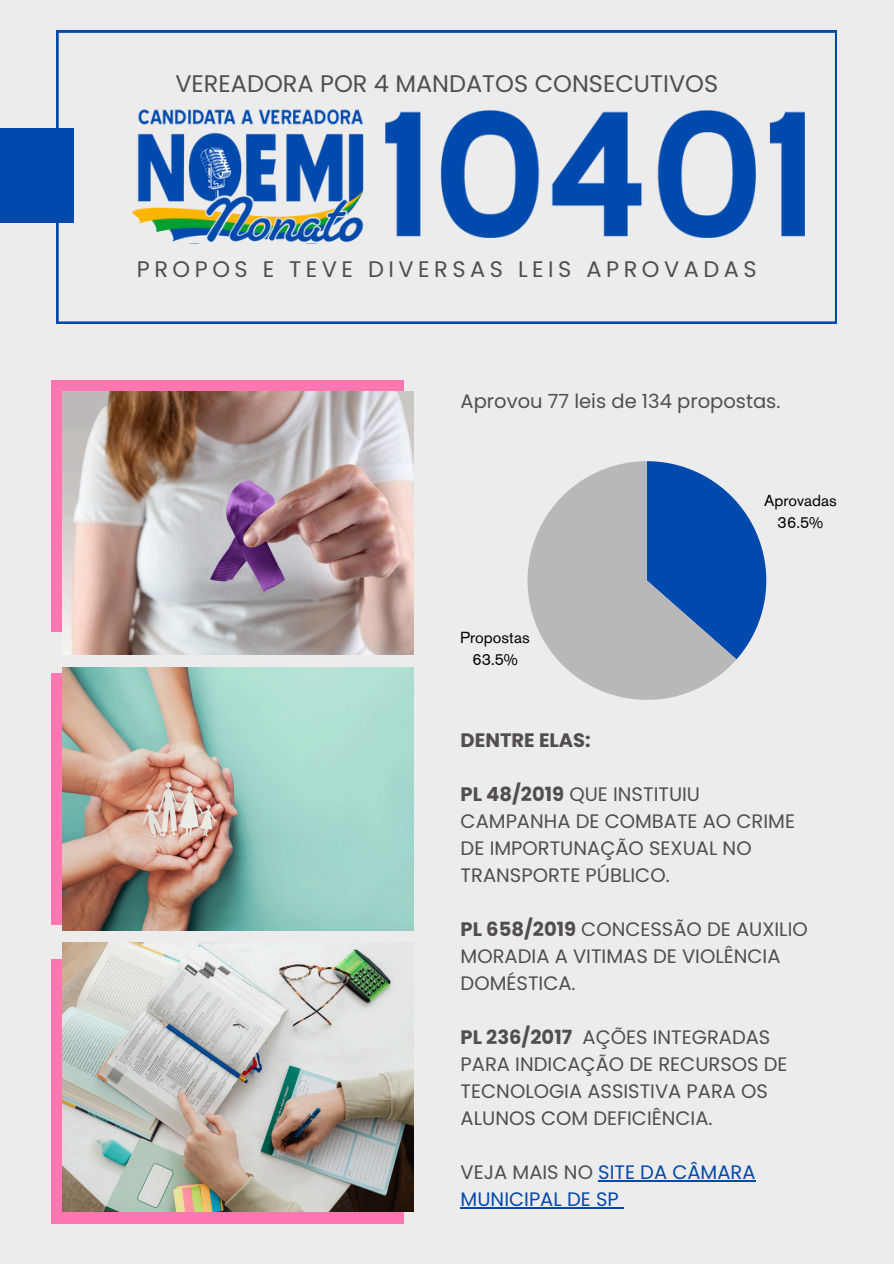
<style>
.page{position:relative;width:894px;height:1264px;background:#fff}
.page>*{position:absolute;margin:0;border:0;box-sizing:border-box;transform-origin:0 0}
.t1{font:24px "Poppins";color:#534e4e}
.t2{font:22.5px "Poppins";letter-spacing:.2em;color:#534e4e}
.t3{font:19.5px/27px "Poppins";color:#534e4e}
.t4{font:19.5px/27px "Poppins";color:#014aad}
.t5{font:700 19.5px "Poppins";color:#534e4e}
.t6{font:15.9px/22px "Akzidenz Grotesk Pro";color:#000;text-align:center}
.s1{font-weight:700}
.s2{color:#534e4e}
</style>
<div class="page">
<div style="left:0;top:0;width:893px;height:1263px;background:#ececed"></div>
<div style="left:51px;top:959px;width:352px;height:264px;background:#ff76b1"></div>
<img style="left:63px;top:942px;width:351px;height:269px">
<svg style="left:56px;top:31px;width:780px;height:292px"></svg>
<div style="left:51px;top:380px;width:352px;height:251px;background:#ff76b1"></div>
<img style="left:63px;top:391px;width:351px;height:263px">
<div style="left:51px;top:673px;width:352px;height:252px;background:#ff76b1"></div>
<img style="left:63px;top:667px;width:351px;height:263px">
<div style="left:0;top:128px;width:73px;height:94px;background:#014aad"></div>
<svg style="left:736px;top:501px;width:30px;height:158px"></svg>
<svg style="left:527px;top:461px;width:209px;height:239px;fill:#b8b8b8"></svg>
<img style="left:133px;top:108px;width:249px;height:136px">
<img style="left:385px;top:110px;width:419px;height:127px">
<hr style="left:598px;top:1180px;width:157px;height:1px;background:#014aad">
<hr style="left:460px;top:1207px;width:158px;height:1px;background:#014aad">
<p class="t1" style="left:175px;top:67px;width:544px">VEREADORA POR 4 MANDATOS CONSECUTIVOS</p>
<h1 class="t2" style="left:137px;top:254px;width:621px">PROPOS E TEVE DIVERSAS LEIS APROVADAS</h1>
<p class="t3" style="left:460px;top:388px;width:321px">Aprovou 77 leis de 134 propostas.</p>
<p class="t6" style="left:460px;top:628px;width:71px">Propostas<br>63.5%</p>
<p class="t6" style="left:764px;top:490px;width:74px">Aprovadas<br>36.5%</p>
<h2 class="t5" style="left:460px;top:726px;width:132px">DENTRE ELAS:</h2>
<h3 class="t3" style="left:460px;top:780px;width:336px"><span class="s1">PL 48/2019</span> QUE INSTITUIU<br>CAMPANHA DE COMBATE AO CRIME<br>DE IMPORTUNAÇÃO SEXUAL NO<br>TRANSPORTE PÚBLICO.</h3>
<h3 class="t3" style="left:460px;top:915px;width:348px"><span class="s1">PL 658/2019</span> CONCESSÃO DE AUXILIO<br>MORADIA A VITIMAS DE VIOLÊNCIA<br>DOMÉSTICA.</h3>
<h3 class="t3" style="left:460px;top:1023px;width:328px"><span class="s1">PL 236/2017</span> AÇÕES INTEGRADAS<br>PARA INDICAÇÃO DE RECURSOS DE<br>TECNOLOGIA ASSISTIVA PARA OS<br>ALUNOS COM DEFICIÊNCIA.</h3>
<h3 class="t4" style="left:460px;top:1158px;width:296px"><span class="s2">VEJA MAIS NO</span> SITE DA CÂMARA<br>MUNICIPAL DE SP</h3>
</div>
